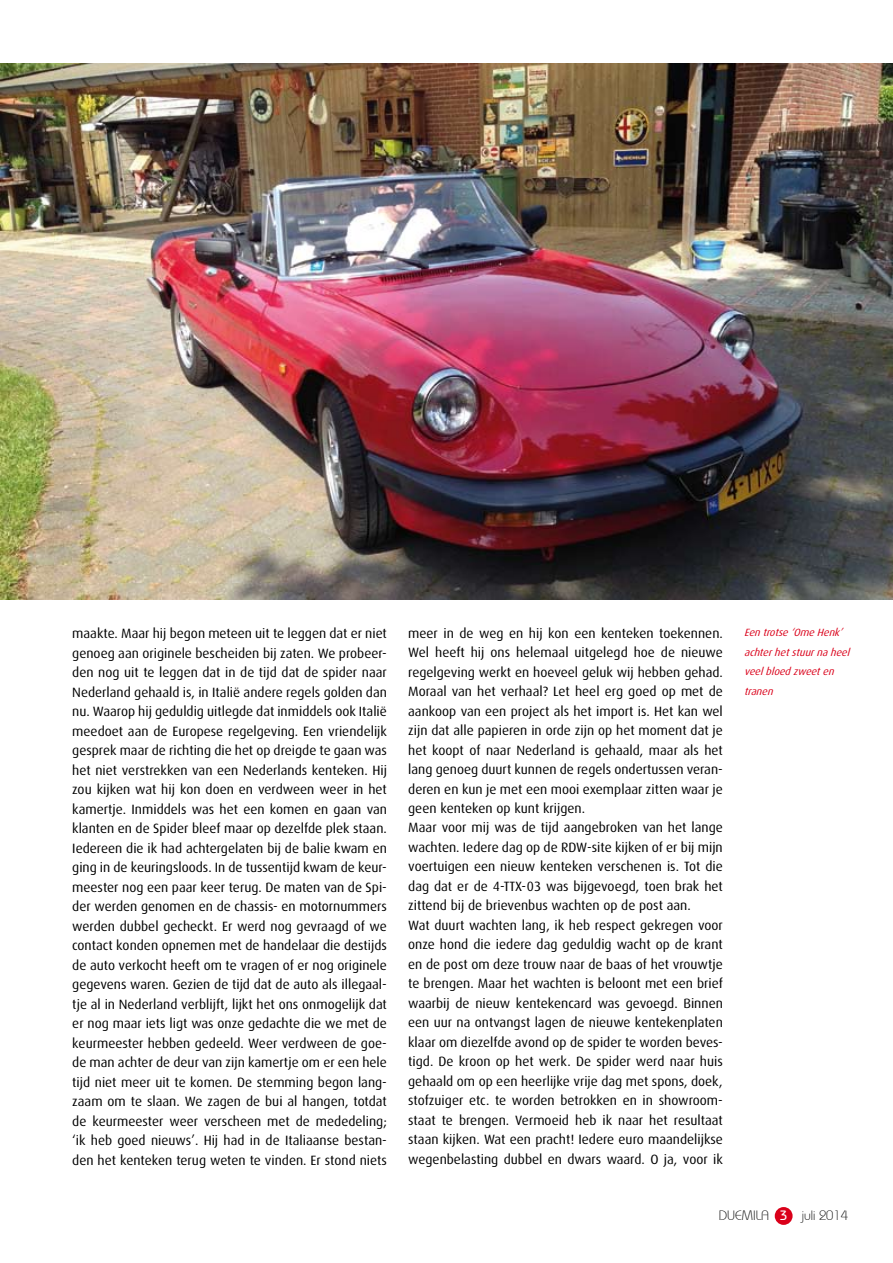
<style>
.page{position:relative;width:893px;height:1263px;background:#fff}
.page>*{position:absolute;margin:0;border:0;box-sizing:border-box;transform-origin:0 0}
.t1{font:13.5px/19.5px "Dax";color:#000;text-align:justify}
.t2{font:300 13.5px "Bauhaus IT Cby BT";color:#000}
.t3{font:italic 10.5px/19.5px "Dax";color:#da001a}
.s1{font-weight:500;color:#fff}
</style>
<div class="page">
<div style="left:775px;top:1207px;width:18px;height:18px;background:#da001a;border-radius:50%"></div>
<img style="left:0;top:64px;width:893px;height:536px">
<p class="t1" style="left:72px;top:624px;width:316px">maakte. Maar hij begon meteen uit te leggen dat er niet genoeg aan originele bescheiden bij zaten. We probeer&shy;den nog uit te leggen dat in de tijd dat de spider naar Nederland gehaald is, in Italië andere regels golden dan nu. Waarop hij geduldig uitlegde dat inmiddels ook Italië meedoet aan de Europese regelgeving. Een vriendelijk gesprek maar de richting die het op dreigde te gaan was het niet verstrekken van een Nederlands kenteken. Hij zou kijken wat hij kon doen en verdween weer in het kamertje. Inmiddels was het een komen en gaan van klanten en de Spider bleef maar op dezelfde plek staan.<br>Iedereen die ik had achtergelaten bij de balie kwam en ging in de keuringsloods. In de tussentijd kwam de keur&shy;meester nog een paar keer terug. De maten van de Spi&shy;der werden genomen en de chassis- en motornummers werden dubbel gecheckt. Er werd nog gevraagd of we contact konden opnemen met de handelaar die destijds de auto verkocht heeft om te vragen of er nog originele gegevens waren. Gezien de tijd dat de auto als illegaal&shy;tje al in Nederland verblijft, lijkt het ons onmogelijk dat er nog maar iets ligt was onze gedachte die we met de keurmeester hebben gedeeld. Weer verdween de goe&shy;de man achter de deur van zijn kamertje om er een hele tijd niet meer uit te komen. De stemming begon lang&shy;zaam om te slaan. We zagen de bui al hangen, totdat de keurmeester weer verscheen met de mededeling; ‘ik heb goed nieuws’. Hij had in de Italiaanse bestan&shy;den het kenteken terug weten te vinden. Er stond niets</p>
<p class="t1" style="left:408px;top:623px;width:316px;text-align:left">meer in de weg en hij kon een kenteken toekennen.<br>Wel heeft hij ons helemaal uitgelegd hoe de nieuwe regelgeving werkt en hoeveel geluk wij hebben gehad.<br>Moraal van het verhaal? Let heel erg goed op met de aankoop van een project als het import is. Het kan wel zijn dat alle papieren in orde zijn op het moment dat je het koopt of naar Nederland is gehaald, maar als het lang genoeg duurt kunnen de regels ondertussen veran&shy;deren en kun je met een mooi exemplaar zitten waar je geen kenteken op kunt krijgen.<br>Maar voor mij was de tijd aangebroken van het lange wachten. Iedere dag op de RDW-site kijken of er bij mijn voertuigen een nieuw kenteken verschenen is. Tot die dag dat er de 4-TTX-03 was bijgevoegd, toen brak het zittend bij de brievenbus wachten op de post aan.<br>Wat duurt wachten lang, ik heb respect gekregen voor onze hond die iedere dag geduldig wacht op de krant en de post om deze trouw naar de baas of het vrouwtje te brengen. Maar het wachten is beloont met een brief waarbij de nieuw kentekencard was gevoegd. Binnen een uur na ontvangst lagen de nieuwe kentekenplaten klaar om diezelfde avond op de spider te worden beves&shy;tigd. De kroon op het werk. De spider werd naar huis gehaald om op een heerlijke vrije dag met spons, doek, stofzuiger etc. te worden betrokken en in showroom&shy;staat te brengen. Vermoeid heb ik naar het resultaat staan kijken. Wat een pracht! Iedere euro maandelijkse wegenbelasting dubbel en dwars waard. O ja, voor ik</p>
<p class="t3" style="left:744px;top:623px;width:110px">Eentrotse‘OmeHenk’ achterhetstuurnaheel veelbloedzweeten tranen</p>
<p class="t2" style="left:719px;top:1207px;width:131px">DUEMILA <span class="s1">3</span> juli 2014</p>
</div>
